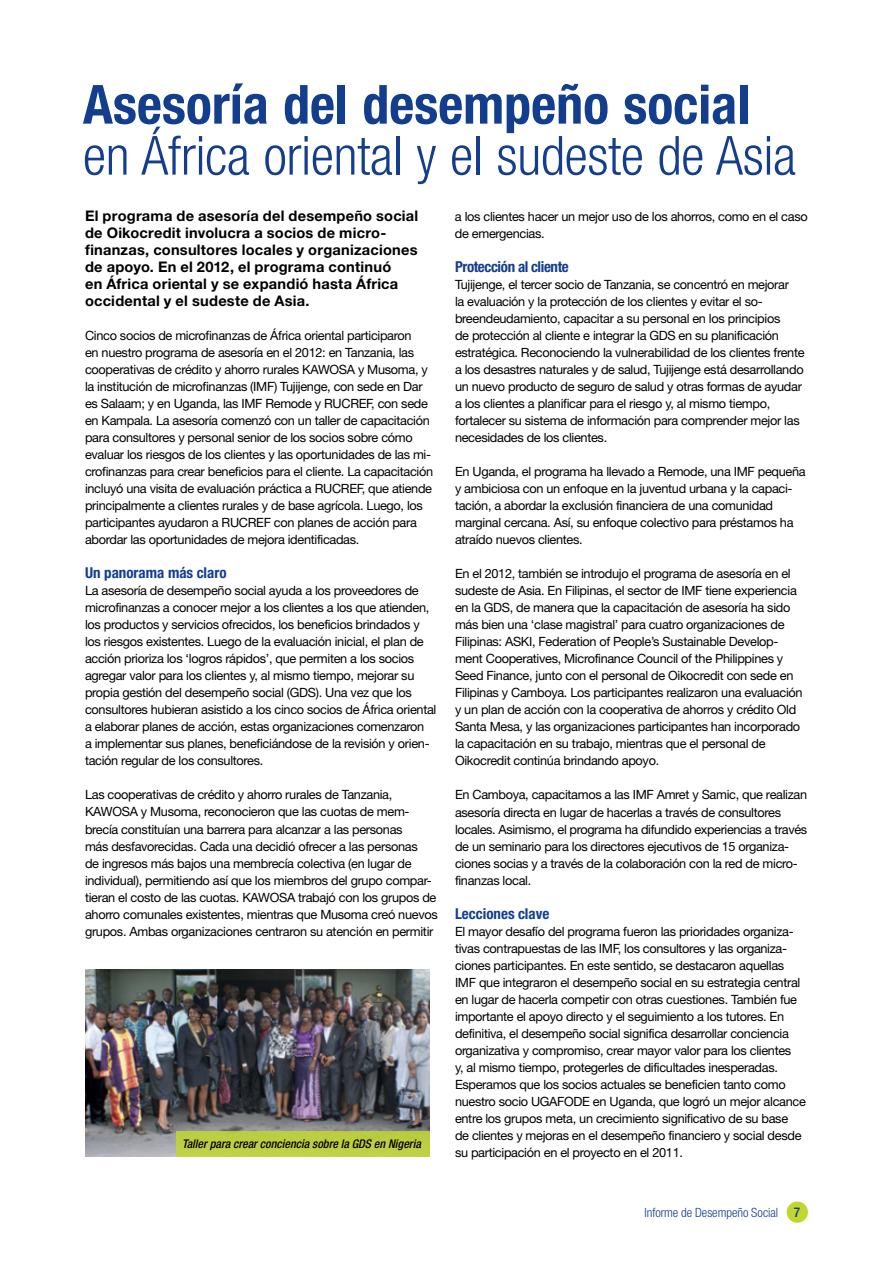
<style>
.page{position:relative;width:893px;height:1263px;background:#fff}
.page>*{position:absolute;margin:0;border:0;box-sizing:border-box;transform-origin:0 0}
.t1{font:300 condensed 54px "Helvetica Neue LT Std";letter-spacing:-.005em;color:#133d8d}
.t2{font:700 condensed 54px "Helvetica Neue LT Std";color:#133d8d}
.t3{font:700 condensed 15px "Helvetica Neue LT Std";color:#133d8d}
.t4{font:700 condensed 15px "Helvetica Neue LT Std";letter-spacing:-.025em;color:#133d8d}
.t5{font:700 14.7px/17px "Helvetica Neue LT Std";letter-spacing:.015em;color:#000}
.t6{font:500 condensed 13.5px "Helvetica Neue LT Std";color:#133d8d}
.t7{font:12.75px/17px "Helvetica Neue LT Std";letter-spacing:-.025em;color:#000}
.t8{font:300 condensed 12.75px "Helvetica Neue LT Std";color:#133d8d}
.t9{font:italic 500 condensed 12px "Helvetica Neue LT Std";color:#000}
</style>
<div class="page">
<img style="left:85px;top:969px;width:344px;height:188px">
<div style="left:176px;top:1131px;width:253px;height:26px;background:#bdcf42"></div>
<div style="left:787px;top:1201px;width:21px;height:22px;background:#c1d72f;border-radius:50%"></div>
<h1 class="t2" style="left:83px;top:72px;width:669px">Asesoría del desempeño social</h1>
<h1 class="t1" style="left:83px;top:125px;width:715px">en África oriental y el sudeste de Asia</h1>
<p class="t5" style="left:85px;top:207px;width:335px">El programa de asesoría del desempeño social de Oikocredit involucra a socios de micro&shy;finanzas, consultores locales y organizaciones de apoyo. En el 2012, el programa continuó<br>en África oriental y se expandió hasta África occidental y el sudeste de Asia.</p>
<p class="t7" style="left:85px;top:327px;width:350px">Cinco socios de microfinanzas de África oriental participaron<br>en nuestro programa de asesoría en el 2012: en Tanzania, las cooperativas de crédito y ahorro rurales KAWOSA y Musoma, y la institución de microfinanzas (IMF) Tujijenge, con sede en Dar es Salaam; y en Uganda, las IMF Remode y RUCREF, con sede en Kampala. La asesoría comenzó con un taller de capacitación para consultores y personal senior de los socios sobre cómo evaluar los riesgos de los clientes y las oportunidades de las mi&shy;crofinanzas para crear beneficios para el cliente. La capacitación incluyó una visita de evaluación práctica a RUCREF, que atiende principalmente a clientes rurales y de base agrícola. Luego, los participantes ayudaron a RUCREF con planes de acción para abordar las oportunidades de mejora identificadas.</p>
<p class="t3" style="left:85px;top:564px;width:143px">Un panorama más claro</p>
<p class="t7" style="left:85px;top:582px;width:353px">La asesoría de desempeño social ayuda a los proveedores de microfinanzas a conocer mejor a los clientes a los que atienden, los productos y servicios ofrecidos, los beneficios brindados y los riesgos existentes. Luego de la evaluación inicial, el plan de acción prioriza los ‘logros rápidos’, que permiten a los socios agregar valor para los clientes y, al mismo tiempo, mejorar su propia gestión del desempeño social (GDS). Una vez que los consultores hubieran asistido a los cinco socios de África oriental a elaborar planes de acción, estas organizaciones comenzaron<br>a implementar sus planes, beneficiándose de la revisión y orien&shy;tación regular de los consultores.</p>
<p class="t7" style="left:85px;top:786px;width:354px">Las cooperativas de crédito y ahorro rurales de Tanzania, KAWOSA y Musoma, reconocieron que las cuotas de mem&shy;brecía constituían una barrera para alcanzar a las personas<br>más desfavorecidas. Cada una decidió ofrecer a las personas<br>de ingresos más bajos una membrecía colectiva (en lugar de individual), permitiendo así que los miembros del grupo compar&shy;tieran el costo de las cuotas. KAWOSA trabajó con los grupos de ahorro comunales existentes, mientras que Musoma creó nuevos grupos. Ambas organizaciones centraron su atención en permitir</p>
<p class="t9" style="left:182px;top:1137px;width:240px">Taller para crear conciencia sobre la GDS en Nigeria</p>
<p class="t7" style="left:455px;top:208px;width:354px">a los clientes hacer un mejor uso de los ahorros, como en el caso de emergencias.</p>
<p class="t4" style="left:455px;top:258px;width:115px">Protección al cliente</p>
<p class="t7" style="left:455px;top:276px;width:351px">Tujijenge, el tercer socio de Tanzania, se concentró en mejorar<br>la evaluación y la protección de los clientes y evitar el so&shy;breendeudamiento, capacitar a su personal en los principios<br>de protección al cliente e integrar la GDS en su planificación estratégica. Reconociendo la vulnerabilidad de los clientes frente a los desastres naturales y de salud, Tujijenge está desarrollando un nuevo producto de seguro de salud y otras formas de ayudar a los clientes a planificar para el riesgo y, al mismo tiempo, fortalecer su sistema de información para comprender mejor las necesidades de los clientes.</p>
<p class="t7" style="left:455px;top:463px;width:352px">En Uganda, el programa ha llevado a Remode, una IMF pequeña y ambiciosa con un enfoque en la juventud urbana y la capaci&shy;tación, a abordar la exclusión financiera de una comunidad marginal cercana. Así, su enfoque colectivo para préstamos ha atraído nuevos clientes.</p>
<p class="t7" style="left:455px;top:565px;width:349px">En el 2012, también se introdujo el programa de asesoría en el sudeste de Asia. En Filipinas, el sector de IMF tiene experiencia en la GDS, de manera que la capacitación de asesoría ha sido más bien una ‘clase magistral’ para cuatro organizaciones de Filipinas: ASKI, Federation of People’s Sustainable Develop&shy;ment Cooperatives, Microfinance Council of the Philippines y Seed Finance, junto con el personal de Oikocredit con sede en Filipinas y Camboya. Los participantes realizaron una evaluación y un plan de acción con la cooperativa de ahorros y crédito Old Santa Mesa, y las organizaciones participantes han incorporado la capacitación en su trabajo, mientras que el personal de Oikocredit continúa brindando apoyo.</p>
<p class="t7" style="left:455px;top:786px;width:354px">En Camboya, capacitamos a las IMF Amret y Samic, que realizan asesoría directa en lugar de hacerlas a través de consultores locales. Asimismo, el programa ha difundido experiencias a través de un seminario para los directores ejecutivos de 15 organiza&shy;ciones socias y a través de la colaboración con la red de micro&shy;finanzas local.</p>
<p class="t3" style="left:455px;top:904px;width:96px">Lecciones clave</p>
<p class="t7" style="left:455px;top:922px;width:352px">El mayor desafío del programa fueron las prioridades organiza&shy;tivas contrapuestas de las IMF, los consultores y las organiza&shy;ciones participantes. En este sentido, se destacaron aquellas IMF que integraron el desempeño social en su estrategia central en lugar de hacerla competir con otras cuestiones. También fue importante el apoyo directo y el seguimiento a los tutores. En definitiva, el desempeño social significa desarrollar conciencia organizativa y compromiso, crear mayor valor para los clientes<br>y, al mismo tiempo, protegerles de dificultades inesperadas.<br>Esperamos que los socios actuales se beneficien tanto como nuestro socio UGAFODE en Uganda, que logró un mejor alcance entre los grupos meta, un crecimiento significativo de su base<br>de clientes y mejoras en el desempeño financiero y social desde su participación en el proyecto en el 2011.</p>
<p class="t8" style="left:644px;top:1205px;width:135px">Informe de Desempeño Social</p>
<p class="t6" style="left:794px;top:1204px;width:8px">7</p>
</div>
